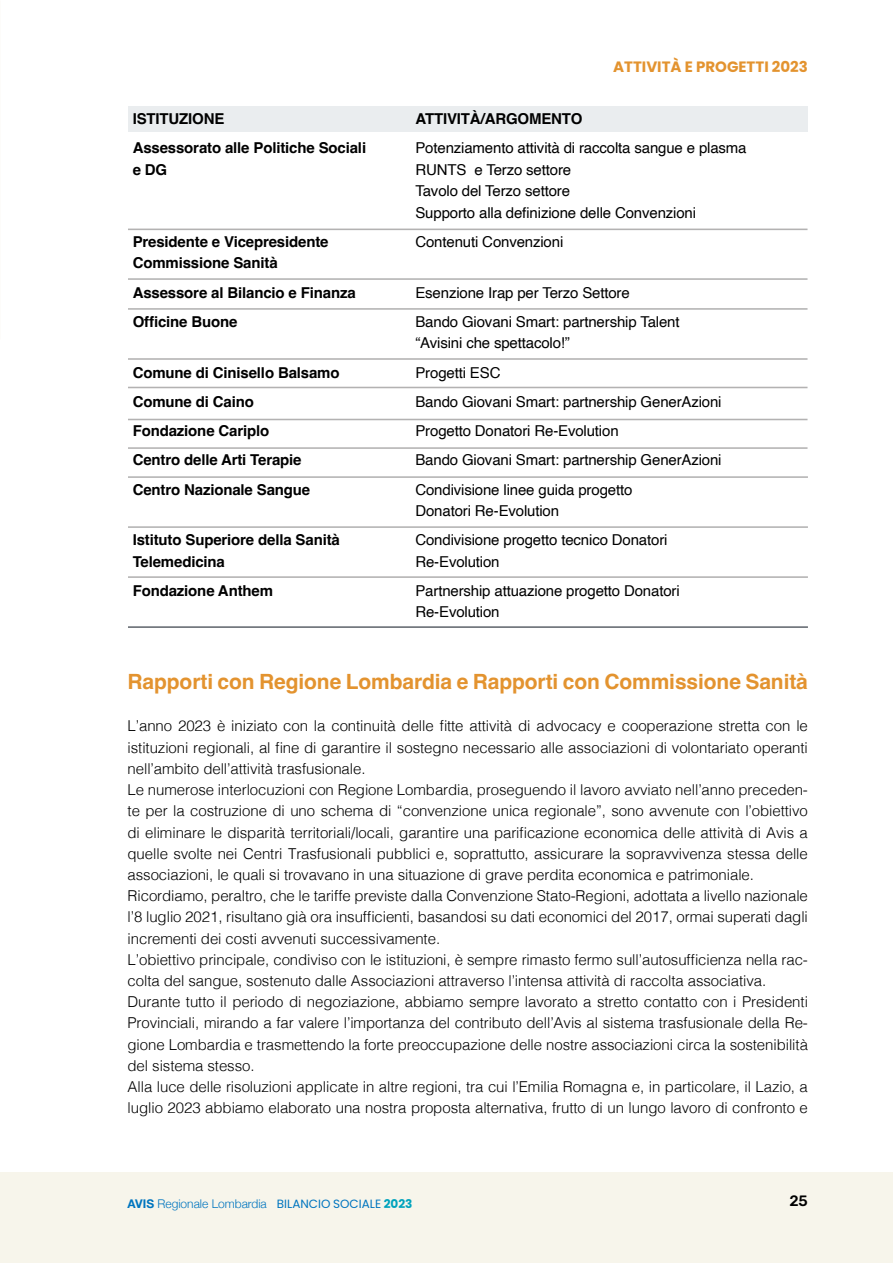
<style>
.page{position:relative;width:893px;height:1263px;background:#fff}
.page>*{position:absolute;margin:0;border:0;box-sizing:border-box;transform-origin:0 0}
.t1{font:700 21px "Helvetica";letter-spacing:-.005em;color:#e3932f}
.t2{font:300 15px/21.1px "Helvetica";letter-spacing:-.005em;color:#000}
.t3{font:15px/21.5px "Helvetica";letter-spacing:-.01em;color:#000}
.t4{font:700 15px/29.2px "Helvetica";letter-spacing:-.01em;color:#000}
.t5{font:700 15px "Poppins";color:#e3932f}
.t6{font:500 15px "Rubik";color:#000}
.t7{font:300 12px "Helvetica Neue";color:#0075bf}
.s1{font-weight:700}
.s2{font-family:"Poppins";font-weight:400}
.s3{font-family:"Poppins";font-weight:700;color:#00a3bd}
</style>
<div class="page">
<div style="left:0;top:1172px;width:893px;height:91px;background:#f7f5eb"></div>
<div style="left:128px;top:106px;width:679px;height:26px;background:#eaedef"></div>
<hr style="left:128px;top:278px;width:679px;height:2px;background:#b3b2b2">
<hr style="left:128px;top:308px;width:679px;height:2px;background:#b3b2b2">
<hr style="left:128px;top:358px;width:679px;height:2px;background:#b3b2b2">
<hr style="left:128px;top:387px;width:679px;height:1px;background:#b3b2b2">
<hr style="left:128px;top:419px;width:679px;height:1px;background:#b3b2b2">
<hr style="left:128px;top:447px;width:679px;height:2px;background:#b3b2b2">
<hr style="left:128px;top:229px;width:679px;height:1px;background:#b3b2b2">
<hr style="left:128px;top:476px;width:680px;height:2px;background:#b3b2b2">
<hr style="left:128px;top:526px;width:680px;height:2px;background:#b3b2b2">
<hr style="left:128px;top:576px;width:680px;height:2px;background:#b3b2b2">
<hr style="left:128px;top:626px;width:680px;height:2px;background:#636970">
<p class="t5" style="left:613px;top:58px;width:196px">ATTIVITÀ E PROGETTI 2023</p>
<p class="t4" style="left:133px;top:106px;width:93px">ISTITUZIONE</p>
<p class="t4" style="left:415px;top:106px;width:168px">ATTIVITÀ/ARGOMENTO</p>
<p class="t4" style="left:133px;top:135px;width:235px">Assessorato alle Politiche Sociali</p>
<p class="t3" style="left:415px;top:138px;width:333px">Potenziamento attività di raccolta sangue e plasma</p>
<p class="t4" style="left:133px;top:156px;width:36px">e DG</p>
<p class="t3" style="left:415px;top:159px;width:282px">RUNTS e Terzo settore<br>Tavolo del Terzo settore<br>Supporto alla definizione delle Convenzioni</p>
<p class="t4" style="left:133px;top:229px;width:197px">Presidente e Vicepresidente</p>
<p class="t3" style="left:415px;top:231px;width:149px">Contenuti Convenzioni</p>
<p class="t4" style="left:133px;top:250px;width:225px">Commissione Sanità<br>Assessore al Bilancio e Finanza</p>
<p class="t3" style="left:415px;top:282px;width:216px">Esenzione Irap per Terzo Settore</p>
<p class="t4" style="left:133px;top:309px;width:106px">Officine Buone</p>
<p class="t3" style="left:415px;top:311px;width:266px">Bando Giovani Smart: partnership Talent “Avisini che spettacolo!”</p>
<p class="t4" style="left:133px;top:359px;width:208px">Comune di Cinisello Balsamo</p>
<p class="t3" style="left:415px;top:362px;width:87px">Progetti ESC</p>
<p class="t4" style="left:133px;top:389px;width:123px">Comune di Caino</p>
<p class="t3" style="left:415px;top:391px;width:308px">Bando Giovani Smart: partnership GenerAzioni</p>
<p class="t4" style="left:133px;top:418px;width:138px">Fondazione Cariplo</p>
<p class="t3" style="left:415px;top:420px;width:205px">Progetto Donatori Re-Evolution</p>
<p class="t4" style="left:133px;top:447px;width:170px">Centro delle Arti Terapie</p>
<p class="t3" style="left:415px;top:450px;width:308px">Bando Giovani Smart: partnership GenerAzioni</p>
<p class="t4" style="left:133px;top:476px;width:179px">Centro Nazionale Sangue</p>
<p class="t3" style="left:415px;top:479px;width:218px">Condivisione linee guida progetto<br>Donatori Re-Evolution</p>
<p class="t4" style="left:133px;top:527px;width:209px">Istituto Superiore della Sanità</p>
<p class="t3" style="left:415px;top:530px;width:254px">Condivisione progetto tecnico Donatori</p>
<p class="t4" style="left:133px;top:548px;width:94px">Telemedicina</p>
<p class="t3" style="left:415px;top:551px;width:86px">Re-Evolution</p>
<p class="t4" style="left:133px;top:578px;width:142px">Fondazione Anthem</p>
<p class="t3" style="left:415px;top:580px;width:266px">Partnership attuazione progetto Donatori<br>Re-Evolution</p>
<h1 class="t1" style="left:128px;top:669px;width:682px">Rapporti con Regione Lombardia e Rapporti con Commissione Sanità</h1>
<p class="t2" style="left:128px;top:714px;width:682px">L’anno 2023 è iniziato con la continuità delle fitte attività di advocacy e cooperazione stretta con le istituzioni regionali, al fine di garantire il sostegno necessario alle associazioni di volontariato operanti nell’ambito dell’attività trasfusionale.<br>Le numerose interlocuzioni con Regione Lombardia, proseguendo il lavoro avviato nell’anno preceden&shy;te per la costruzione di uno schema di “convenzione unica regionale”, sono avvenute con l’obiettivo di eliminare le disparità territoriali/locali, garantire una parificazione economica delle attività di Avis a quelle svolte nei Centri Trasfusionali pubblici e, soprattutto, assicurare la sopravvivenza stessa delle associazioni, le quali si trovavano in una situazione di grave perdita economica e patrimoniale.<br>Ricordiamo, peraltro, che le tariffe previste dalla Convenzione Stato-Regioni, adottata a livello nazionale l’8 luglio 2021, risultano già ora insufficienti, basandosi su dati economici del 2017, ormai superati dagli incrementi dei costi avvenuti successivamente.<br>L’obiettivo principale, condiviso con le istituzioni, è sempre rimasto fermo sull’autosufficienza nella rac&shy;colta del sangue, sostenuto dalle Associazioni attraverso l’intensa attività di raccolta associativa.<br>Durante tutto il periodo di negoziazione, abbiamo sempre lavorato a stretto contatto con i Presidenti Provinciali, mirando a far valere l’importanza del contributo dell’Avis al sistema trasfusionale della Re&shy;gione Lombardia e trasmettendo la forte preoccupazione delle nostre associazioni circa la sostenibilità del sistema stesso.<br>Alla luce delle risoluzioni applicate in altre regioni, tra cui l’Emilia Romagna e, in particolare, il Lazio, a luglio 2023 abbiamo elaborato una nostra proposta alternativa, frutto di un lungo lavoro di confronto e</p>
<p class="t7" style="left:128px;top:1194px;width:286px"><span class="s1">AVIS</span> Regionale Lombardia <span class="s2">BILANCIO SOCIALE</span> <span class="s3">2023</span></p>
<p class="t6" style="left:789px;top:1192px;width:20px">25</p>
</div>
